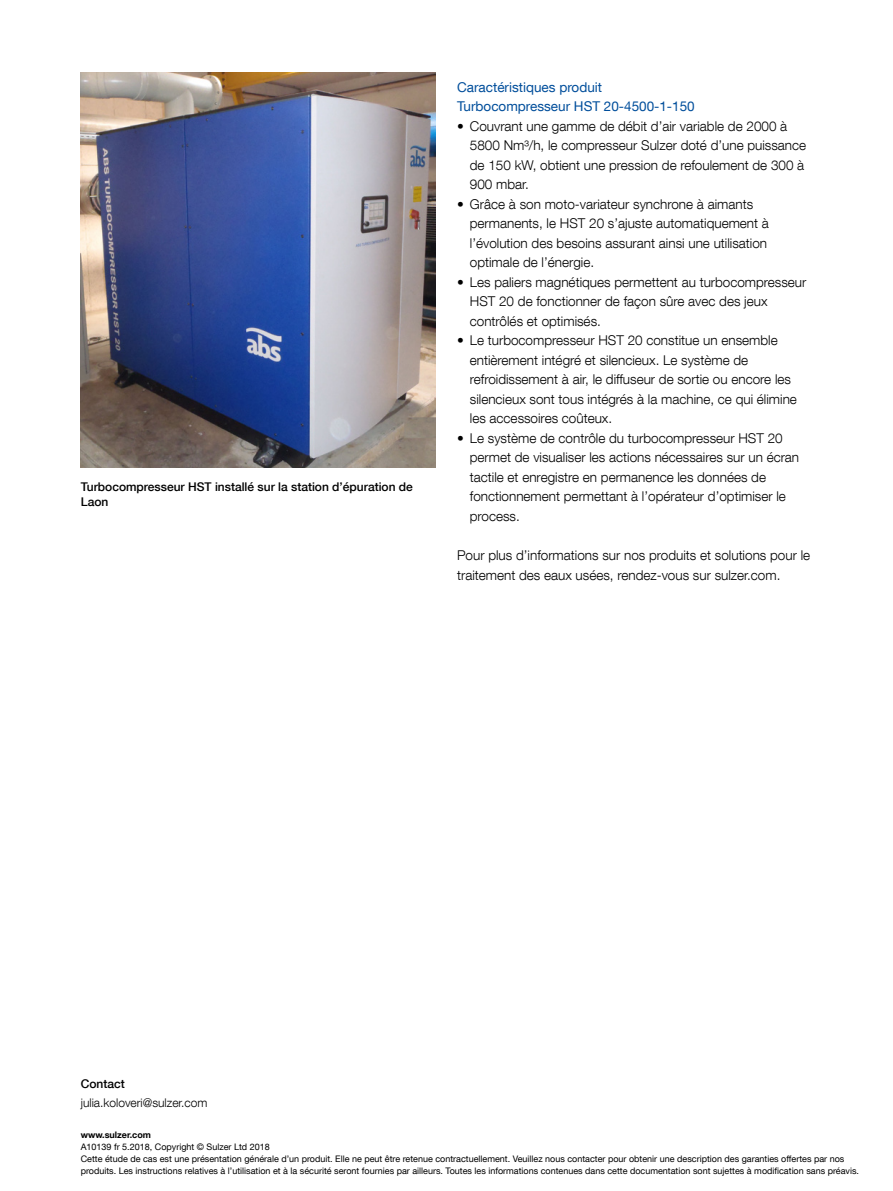
<style>
.page{position:relative;width:893px;height:1191px;background:#fff}
.page>*{position:absolute;margin:0;border:0;box-sizing:border-box;transform-origin:0 0}
.Body_text{font:300 13.5px/19.5px "Helvetica Neue LT Com";color:#000}
.Subtitle_blue{font:13.5px "Helvetica Neue LT Com";color:#004e9b}
.Caption_black{font:500 12px/15px "Helvetica Neue LT Com";color:#000}
.Contact_text{font:300 12px "Helvetica Neue LT Com";color:#000}
.Contact_headline{font:500 12px "Helvetica Neue LT Com";color:#000}
.Disclaimer{font:9px/12px "Helvetica Neue LT Com";color:#000}
.URL{font:700 9px "Helvetica Neue LT Com";color:#000}
</style>
<div class="page">
<img style="left:81px;top:72px;width:355px;height:396px">
<p class="Caption_black" style="left:81px;top:478px;width:334px">Turbocompresseur HST installé sur la station d’épuration de<br>Laon</p>
<p class="Subtitle_blue" style="left:457px;top:79px;width:147px">Caractéristiques produit</p>
<p class="Subtitle_blue" style="left:457px;top:98px;width:239px">Turbocompresseur HST 20-4500-1-150</p>
<p class="Body_text" style="left:470px;top:116px;width:338px;text-indent:-13px">• Couvrant une gamme de débit d’air variable de 2000 à 5800 Nm³/h, le compresseur Sulzer doté d’une puissance de 150 kW, obtient une pression de refoulement de 300 à 900 mbar.</p>
<p class="Body_text" style="left:470px;top:194px;width:301px;text-indent:-13px">• Grâce à son moto-variateur synchrone à aimants permanents, le HST 20 s’ajuste automatiquement à l’évolution des besoins assurant ainsi une utilisation optimale de l’énergie.</p>
<p class="Body_text" style="left:470px;top:272px;width:338px;text-indent:-13px">• Les paliers magnétiques permettent au turbocompresseur<br>HST 20 de fonctionner de façon sûre avec des jeux contrôlés et optimisés.</p>
<p class="Body_text" style="left:470px;top:330px;width:329px;text-indent:-13px">• Le turbocompresseur HST 20 constitue un ensemble entièrement intégré et silencieux. Le système de refroidissement à air, le diffuseur de sortie ou encore les silencieux sont tous intégrés à la machine, ce qui élimine les accessoires coûteux.</p>
<p class="Body_text" style="left:470px;top:428px;width:331px;text-indent:-13px">• Le système de contrôle du turbocompresseur HST 20 permet de visualiser les actions nécessaires sur un écran tactile et enregistre en permanence les données de fonctionnement permettant à l’opérateur d’optimiser le process.</p>
<p class="Body_text" style="left:457px;top:545px;width:355px">Pour plus d’informations sur nos produits et solutions pour le traitement des eaux usées, rendez-vous sur sulzer.com.</p>
<p class="Contact_headline" style="left:81px;top:1076px;width:46px">Contact</p>
<p class="Contact_text" style="left:81px;top:1095px;width:128px">julia.koloveri@sulzer.com</p>
<p class="URL" style="left:81px;top:1129px;width:72px">www.sulzer.com</p>
<p class="Disclaimer" style="left:81px;top:1140px;width:190px">A10139 fr 5.2018, Copyright © Sulzer Ltd 2018</p>
<p class="Disclaimer" style="left:81px;top:1152px;width:780px">Cette étude de cas est une présentation générale d’un produit. Elle ne peut être retenue contractuellement. Veuillez nous contacter pour obtenir une description des garanties offertes par nos produits. Les instructions relatives à l’utilisation et à la sécurité seront fournies par ailleurs. Toutes les informations contenues dans cette documentation sont sujettes à modification sans préavis.</p>
</div>
